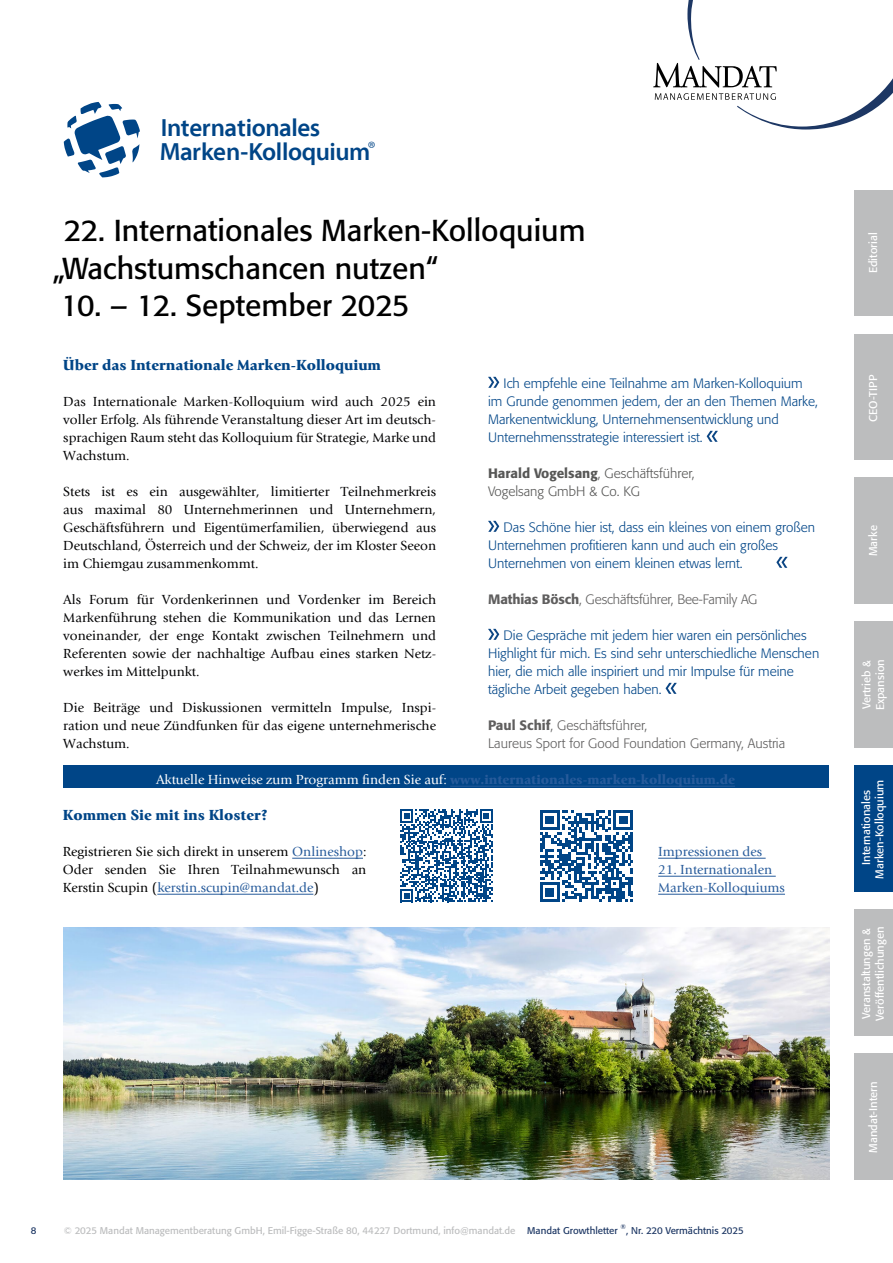
<style>
.page{position:relative;width:893px;height:1263px;background:#fff}
.page>*{position:absolute;margin:0;border:0;box-sizing:border-box;transform-origin:0 0}
.t1{font:30px/37.5px "Formata";color:#000}
.t2{font:600 25.05px/23.5px "Myriad Pro";letter-spacing:-.02em;color:#004587}
.t3{font:700 15px "Giovanni EF";color:#004587}
.t4{font:13.5px/18px "Giovanni EF";color:#020203;text-align:justify}
.t5{font:300 13.5px/18px "Formata";color:#004587}
.t6{font:13.5px/18px "Giovanni EF";color:#000;text-align:justify}
.t7{font:300 13.5px/18px "Formata";color:#5f5e5e}
.t8{font:13.5px "Giovanni EF";color:#fff}
.t9{font:300 13.5px/18px "Formata";color:#575756}
.t10{font:13.5px/18px "Giovanni EF";color:#275b9b}
.t11{font:11.25px/13.5px "Formata";color:#fff}
.t12{font:9.75px "Formata";color:#bcbdbe}
.t13{font:9.75px "Formata";color:#1d3764}
.t14{font:6.75px "Formata";color:#1d3764}
.s1{font-weight:500}
.s2{font-weight:700;color:#275b9b}
.s3{color:#275b9b}
.s4{color:#1d3764}
</style>
<div class="page">
<div style="left:855px;top:478px;width:38px;height:126px;background:#bcbdbe"></div>
<div style="left:855px;top:190px;width:38px;height:125px;background:#bcbdbe"></div>
<div style="left:855px;top:1054px;width:38px;height:126px;background:#bcbdbe"></div>
<div style="left:855px;top:334px;width:38px;height:125px;background:#bcbdbe"></div>
<div style="left:855px;top:622px;width:38px;height:126px;background:#bcbdbe"></div>
<svg style="left:653px;top:0;width:240px;height:130px"></svg>
<div style="left:855px;top:910px;width:38px;height:126px;background:#bcbdbe"></div>
<svg style="left:64px;top:102px;width:76px;height:75px"></svg>
<div style="left:855px;top:766px;width:38px;height:126px;background:#004587"></div>
<img style="left:64px;top:928px;width:765px;height:252px">
<svg style="left:488px;top:629px;width:11px;height:11px"></svg>
<svg style="left:666px;top:683px;width:11px;height:11px"></svg>
<svg style="left:488px;top:521px;width:11px;height:11px"></svg>
<svg style="left:488px;top:377px;width:11px;height:11px"></svg>
<svg style="left:707px;top:431px;width:11px;height:11px"></svg>
<hr style="left:292px;top:858px;width:71px;height:1px;background:#275b9b">
<hr style="left:157px;top:894px;width:156px;height:1px;background:#275b9b">
<svg style="left:540px;top:810px;width:93px;height:92px"></svg>
<hr style="left:658px;top:858px;width:108px;height:1px;background:#275b9b">
<hr style="left:658px;top:876px;width:118px;height:1px;background:#275b9b">
<hr style="left:658px;top:894px;width:127px;height:1px;background:#275b9b">
<svg style="left:400px;top:809px;width:93px;height:93px"></svg>
<div style="left:63px;top:765px;width:765px;height:23px;background:#004587"></div>
<hr style="left:450px;top:786px;width:285px;height:1px;background:#275b9b">
<svg style="left:776px;top:557px;width:12px;height:11px"></svg>
<h2 class="t2" style="left:160px;top:116px;width:217px">Internationales<br>Marken-Kolloquium<sup>®</sup></h2>
<h1 class="t1" style="left:53px;top:212px;width:534px;text-indent:11px">22. Internationales Marken-Kolloquium „Wachstumschancen nutzen“</h1>
<h1 class="t1" style="left:61px;top:287px;width:350px">10. – 12. September 2025</h1>
<p class="t3" style="left:63px;top:356px;width:319px">Über das Internationale Marken-Kolloquium</p>
<p class="t4" style="left:63px;top:392px;width:374px">Das Internationale Marken-Kolloquium wird auch 2025 ein voller Erfolg. Als führende Veranstaltung dieser Art im deutsch&shy;sprachigen Raum steht das Kolloquium für Strategie, Marke und Wachstum.</p>
<p class="t4" style="left:63px;top:482px;width:374px">Stets ist es ein ausgewählter, limitierter Teilnehmerkreis aus maximal 80 Unternehmerinnen und Unternehmern, Geschäftsführern und Eigentümerfamilien, überwiegend aus Deutschland, Österreich und der Schweiz, der im Kloster Seeon im Chiemgau zusammenkommt.</p>
<p class="t4" style="left:63px;top:590px;width:374px">Als Forum für Vordenkerinnen und Vordenker im Bereich Markenführung stehen die Kommunikation und das Lernen voneinander, der enge Kontakt zwischen Teilnehmern und Referenten sowie der nachhaltige Aufbau eines starken Netz&shy;werkes im Mittelpunkt.</p>
<p class="t4" style="left:63px;top:698px;width:374px">Die Beiträge und Diskussionen vermitteln Impulse, Inspi&shy;ration und neue Zündfunken für das eigene unternehmerische Wachstum.</p>
<p class="t5" style="left:488px;top:374px;width:331px;text-indent:15px">Ich empfehle eine Teilnahme am Marken-Kolloquium im Grunde genommen jedem, der an den Themen Marke, Markenentwicklung, Unternehmensentwicklung und Unternehmensstrategie interessiert ist.</p>
<p class="t9" style="left:488px;top:464px;width:208px"><span class="s1">Harald Vogelsang</span>, Geschäftsführer,<br>Vogelsang GmbH &amp; Co. KG</p>
<p class="t5" style="left:488px;top:518px;width:328px;text-indent:15px">Das Schöne hier ist, dass ein kleines von einem großen<br>Unternehmen profitieren kann und auch ein großes<br>Unternehmen von einem kleinen etwas lernt.</p>
<p class="t7" style="left:488px;top:590px;width:271px"><span class="s1">Mathias Bösch</span>, Geschäftsführer, Bee-Family AG</p>
<p class="t5" style="left:488px;top:626px;width:333px;text-indent:15px">Die Gespräche mit jedem hier waren ein persönliches Highlight für mich. Es sind sehr unterschiedliche Menschen hier, die mich alle inspiriert und mir Impulse für meine tägliche Arbeit gegeben haben.</p>
<p class="t7" style="left:488px;top:716px;width:299px"><span class="s1">Paul Schif</span>, Geschäftsführer,<br>Laureus Sport for Good Foundation Germany, Austria</p>
<p class="t8" style="left:156px;top:772px;width:581px">Aktuelle Hinweise zum Programm finden Sie auf: <span class="s2">www.internationales-marken-kolloquium.de</span></p>
<p class="t3" style="left:63px;top:806px;width:207px">Kommen Sie mit ins Kloster?</p>
<p class="t6" style="left:63px;top:842px;width:305px">Registrieren Sie sich direkt in unserem <span class="s3">Onlineshop</span>:<br>Oder senden Sie Ihren Teilnahmewunsch an Kerstin Scupin (<span class="s3">kerstin.scupin@mandat.de</span>)</p>
<p class="t10" style="left:658px;top:842px;width:106px">Impressionen des</p>
<p class="t10" style="left:658px;top:860px;width:128px">21. Internationalen<br>Marken-Kolloquiums</p>
<p class="t13" style="left:31px;top:1225px;width:7px">8</p>
<p class="t12" style="left:64px;top:1224px;width:555px">© 2025 Mandat Managementberatung GmbH, Emil-Figge-Straße 80, 44227 Dortmund, info@mandat.de <span class="s4">Mandat Growthletter</span></p>
<p class="t14" style="left:621px;top:1223px;width:7px">®</p>
<p class="t13" style="left:626px;top:1224px;width:119px">, Nr. 220 Vermächtnis 2025</p>
<p class="t11" style="left:866px;top:273px;width:42px;rotate:-90deg">Editorial</p>
<p class="t11" style="left:866px;top:422px;width:49px;rotate:-90deg">CEO-TIPP</p>
<p class="t11" style="left:866px;top:556px;width:32px;rotate:-90deg">Marke</p>
<p class="t11" style="left:860px;top:710px;width:53px;rotate:-90deg">Vertrieb &amp;<br>Expansion</p>
<p class="t11" style="left:859px;top:879px;width:101px;text-align:center;rotate:-90deg">Internationales<br>Marken-Kolloquium</p>
<p class="t11" style="left:859px;top:1021px;width:95px;rotate:-90deg">Veranstaltungen &amp;<br>Veröffentlichungen</p>
<p class="t11" style="left:866px;top:1152px;width:73px;rotate:-90deg">Mandat-Intern</p>
</div>
